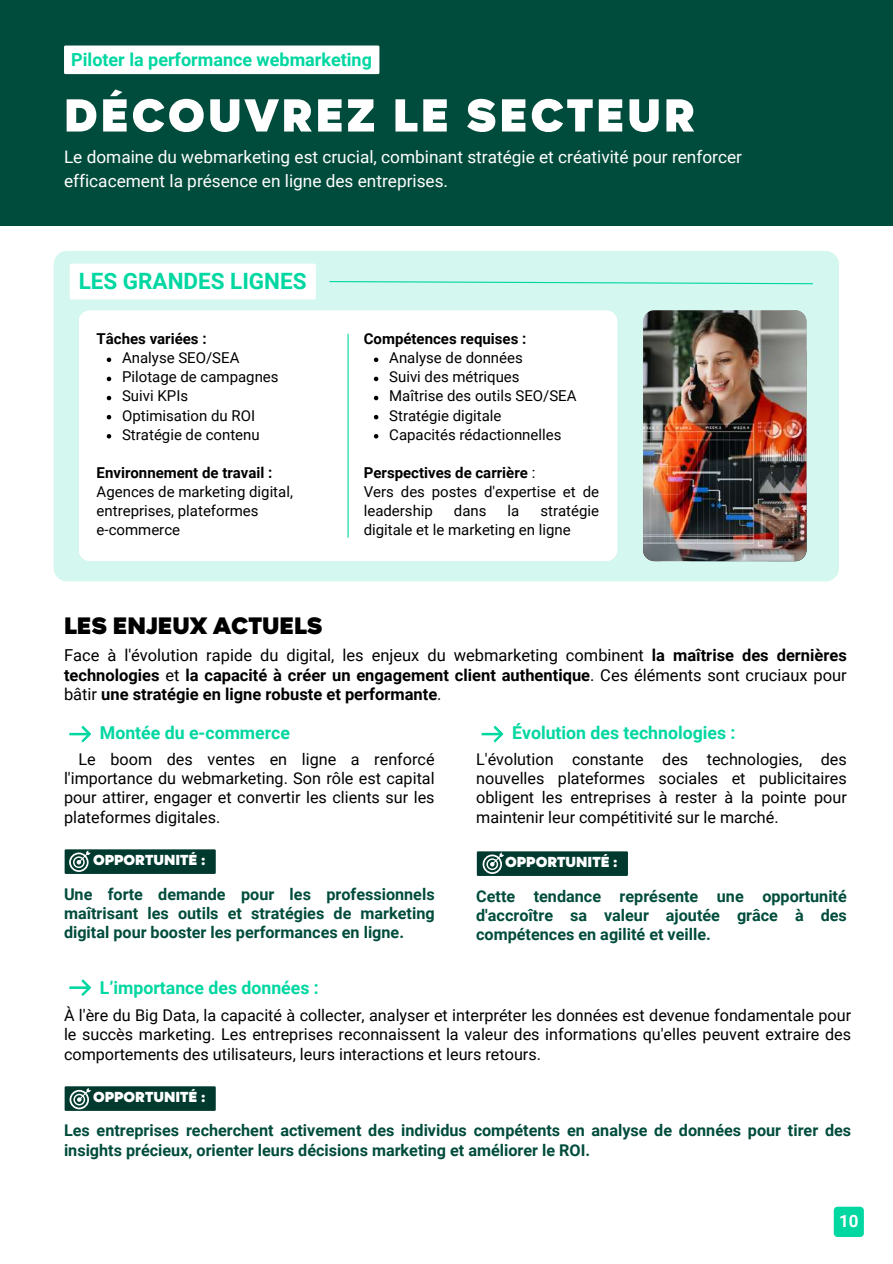
<style>
.page{position:relative;width:893px;height:1264px;background:#fff}
.page>*{position:absolute;margin:0;border:0;box-sizing:border-box;transform-origin:0 0}
.t1{font:900 52.5px "Magenos";letter-spacing:.055em;color:#fff}
.t2{font:900 27px "Magenos";color:#000}
.t3{font:700 22.5px "Roboto";color:#00d7a1}
.t4{font:700 18px "Roboto";color:#00d7a1}
.t5{font:700 17.7px "Roboto";color:#00d7a1}
.t6{font:17.25px/23.5px "Roboto";color:#fff}
.t7{font:700 16.95px "Roboto";color:#fff}
.t8{font:700 16.5px/19px "Roboto";color:#000;text-align:justify}
.t9{font:900 16.5px "Magenos";color:#fff}
.t10{font:16.2px/19px "Roboto";color:#000;text-align:justify}
.t11{font:700 16.2px/19px "Roboto";color:#004c3c;text-align:justify}
.t12{font:15px/19px "Roboto";color:#000}
.t13{font:700 15px "Roboto";color:#000}
.s1{font-weight:700}
.s2{font-weight:400}
</style>
<div class="page">
<div style="left:0;top:0;width:892px;height:225px;background:#004c3c"></div>
<div style="left:54px;top:251px;width:785px;height:330px;background:#d4f8ef;border-radius:13px"></div>
<svg style="left:329px;top:281px;width:484px;height:4px"></svg>
<div style="left:79px;top:310px;width:538px;height:251px;background:#fff;border-radius:11px"></div>
<hr style="left:347px;top:334px;width:1px;height:203px;background:#00d7a1">
<svg style="left:69px;top:725px;width:22px;height:17px"></svg>
<div style="left:65px;top:849px;width:151px;height:25px;background:#003a2e"></div>
<svg style="left:69px;top:850px;width:21px;height:21px"></svg>
<svg style="left:481px;top:725px;width:22px;height:17px"></svg>
<div style="left:477px;top:851px;width:151px;height:25px;background:#003a2e"></div>
<svg style="left:482px;top:852px;width:22px;height:21px"></svg>
<svg style="left:69px;top:979px;width:22px;height:17px"></svg>
<div style="left:65px;top:1086px;width:151px;height:24px;background:#003a2e"></div>
<svg style="left:70px;top:1087px;width:21px;height:22px"></svg>
<div style="left:833px;top:1206px;width:30px;height:30px;background:#00d7a1;border-radius:4px"></div>
<img style="left:643px;top:310px;width:163px;height:251px;border-radius:11px">
<div style="left:64px;top:46px;width:315px;height:28px;background:#fff"></div>
<div style="left:70px;top:263px;width:246px;height:36px;background:#fff"></div>
<svg style="left:107px;top:357px;width:4px;height:5px"></svg>
<svg style="left:107px;top:376px;width:4px;height:5px"></svg>
<svg style="left:107px;top:396px;width:4px;height:4px"></svg>
<svg style="left:107px;top:415px;width:4px;height:4px"></svg>
<svg style="left:107px;top:434px;width:4px;height:4px"></svg>
<svg style="left:374px;top:357px;width:4px;height:5px"></svg>
<svg style="left:374px;top:376px;width:4px;height:5px"></svg>
<svg style="left:374px;top:396px;width:4px;height:4px"></svg>
<svg style="left:374px;top:415px;width:4px;height:4px"></svg>
<svg style="left:374px;top:434px;width:4px;height:4px"></svg>
<p class="t4" style="left:71px;top:49px;width:302px">Piloter la performance webmarketing</p>
<h1 class="t1" style="left:64px;top:87px;width:632px">DÉCOUVREZ LE SECTEUR</h1>
<p class="t6" style="left:64px;top:145px;width:679px">Le domaine du webmarketing est crucial, combinant stratégie et créativité pour renforcer efficacement la présence en ligne des entreprises.</p>
<h3 class="t3" style="left:79px;top:268px;width:229px">LES GRANDES LIGNES</h3>
<p class="t13" style="left:97px;top:330px;width:111px">Tâches variées :</p>
<p class="t12" style="left:122px;top:348px;width:158px">Analyse SEO/SEA<br>Pilotage de campagnes<br>Suivi KPIs<br>Optimisation du ROI<br>Stratégie de contenu</p>
<p class="t13" style="left:97px;top:464px;width:177px">Environnement de travail :</p>
<p class="t12" style="left:97px;top:482px;width:198px">Agences de marketing digital, entreprises, plateformes e-commerce</p>
<h2 class="t2" style="left:64px;top:611px;width:260px">LES ENJEUX ACTUELS</h2>
<p class="t13" style="left:364px;top:330px;width:164px">Compétences requises :</p>
<p class="t12" style="left:389px;top:348px;width:189px">Analyse de données<br>Suivi des métriques<br>Maîtrise des outils SEO/SEA<br>Stratégie digitale<br>Capacités rédactionnelles</p>
<p class="t12" style="left:364px;top:463px;width:237px"><span class="s1">Perspectives de carrière</span> :<br>Vers des postes d'expertise et de leadership</p>
<p class="t12" style="left:364px;top:501px;width:237px;text-indent:177px">stratégie digitale et le marketing en ligne</p>
<p class="t12" style="left:454px;top:501px;width:34px">dans</p>
<p class="t12" style="left:507px;top:501px;width:13px">la</p>
<p class="t8" style="left:64px;top:646px;width:784px"><span class="s2">Face à l'évolution rapide du digital, les enjeux du webmarketing combinent</span> la maîtrise des dernières technologies <span class="s2">et</span> la capacité à créer un engagement client authentique<span class="s2">. Ces éléments sont cruciaux pour bâtir</span> une stratégie en ligne robuste et performante<span class="s2">.</span></p>
<p class="t5" style="left:100px;top:722px;width:192px">Montée du e-commerce</p>
<p class="t10" style="left:64px;top:750px;width:372px;text-indent:15px">Le boom des ventes en ligne a renforcé l'importance du webmarketing. Son rôle est capital pour attirer, engager et convertir les clients sur les plateformes digitales.</p>
<p class="t5" style="left:512px;top:722px;width:225px">Évolution des technologies :</p>
<p class="t10" style="left:476px;top:750px;width:372px">L'évolution constante des technologies, des nouvelles plateformes sociales et publicitaires obligent les entreprises à rester à la pointe pour maintenir leur compétitivité sur le marché.</p>
<p class="t9" style="left:93px;top:851px;width:114px">OPPORTUNITÉ :</p>
<p class="t9" style="left:505px;top:853px;width:114px">OPPORTUNITÉ :</p>
<p class="t11" style="left:64px;top:884px;width:372px">Une forte demande pour les professionnels maîtrisant les outils et stratégies de marketing digital pour booster les performances en ligne.</p>
<p class="t11" style="left:476px;top:886px;width:372px">Cette tendance représente une opportunité d'accroître sa valeur ajoutée grâce à des compétences en agilité et veille.</p>
<p class="t5" style="left:100px;top:977px;width:220px">L’importance des données :</p>
<p class="t10" style="left:64px;top:1006px;width:788px">À l'ère du Big Data, la capacité à collecter, analyser et interpréter les données est devenue fondamentale pour le succès marketing. Les entreprises reconnaissent la valeur des informations qu'elles peuvent extraire des comportements des utilisateurs, leurs interactions et leurs retours.</p>
<p class="t9" style="left:93px;top:1088px;width:114px">OPPORTUNITÉ :</p>
<p class="t11" style="left:64px;top:1121px;width:788px">Les entreprises recherchent activement des individus compétents en analyse de données pour tirer des insights précieux, orienter leurs décisions marketing et améliorer le ROI.</p>
<p class="t7" style="left:839px;top:1211px;width:21px">10</p>
</div>
